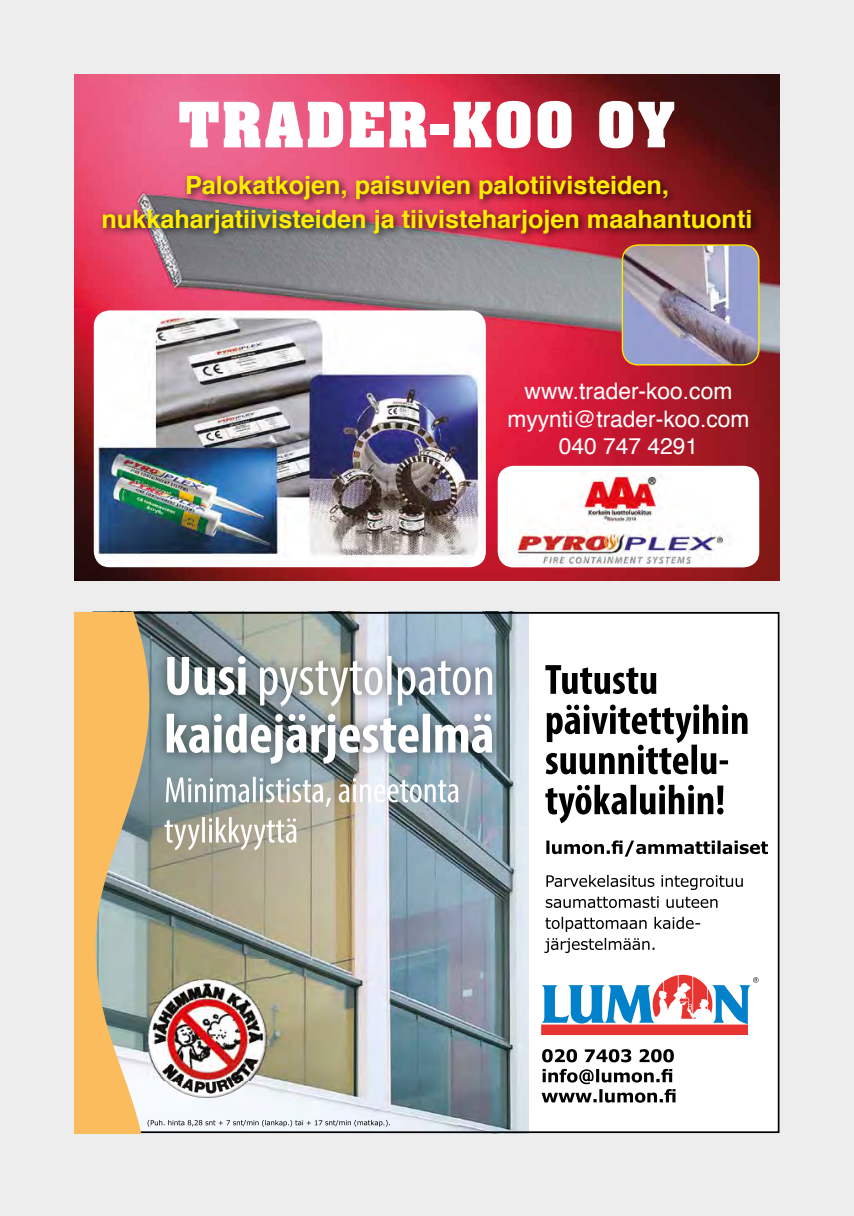
<style>
.page{position:relative;width:854px;height:1216px;background:#fff}
.page>*{position:absolute;margin:0;border:0;box-sizing:border-box;transform-origin:0 0}
.t1{font:700 53.02px "Aachen Std";letter-spacing:.05em;color:#fff}
.t2{font:700 25.2px/33.6px "Helvetica";color:#ffed00;text-align:center}
.t3{font:22.75px/27.3px "Helvetica";color:#fff;text-align:center}
</style>
<div class="page">
<div style="left:0;top:0;width:853px;height:1215px;background:#ededed"></div>
<svg style="left:492px;top:612px;width:287px;height:521px;background:#cfd0d3"></svg>
<img style="left:74px;top:612px;width:418px;height:521px">
<img style="left:74px;top:74px;width:705px;height:506px">
<div style="left:98px;top:172px;width:662px;height:70px;background:#000;opacity:.75"></div>
<img style="left:622px;top:245px;width:136px;height:120px">
<div style="left:621px;top:244px;width:138px;height:121px;border:1px solid #ffed00;border-radius:16px"></div>
<img style="left:94px;top:310px;width:391px;height:257px">
<img style="left:497px;top:466px;width:262px;height:101px">
<h1 class="t1" style="left:179px;top:87px;width:497px">TRADER-KOO OY</h1>
<p class="t2" style="left:101px;top:169px;width:652px">Palokatkojen, paisuvien palotiivisteiden, nukkaharjatiivisteiden ja tiivisteharjojen maahantuonti</p>
<p class="t3" style="left:507px;top:378px;width:244px">www.trader-koo.com myynti@trader-koo.com<br>040 747 4291</p>
</div>
